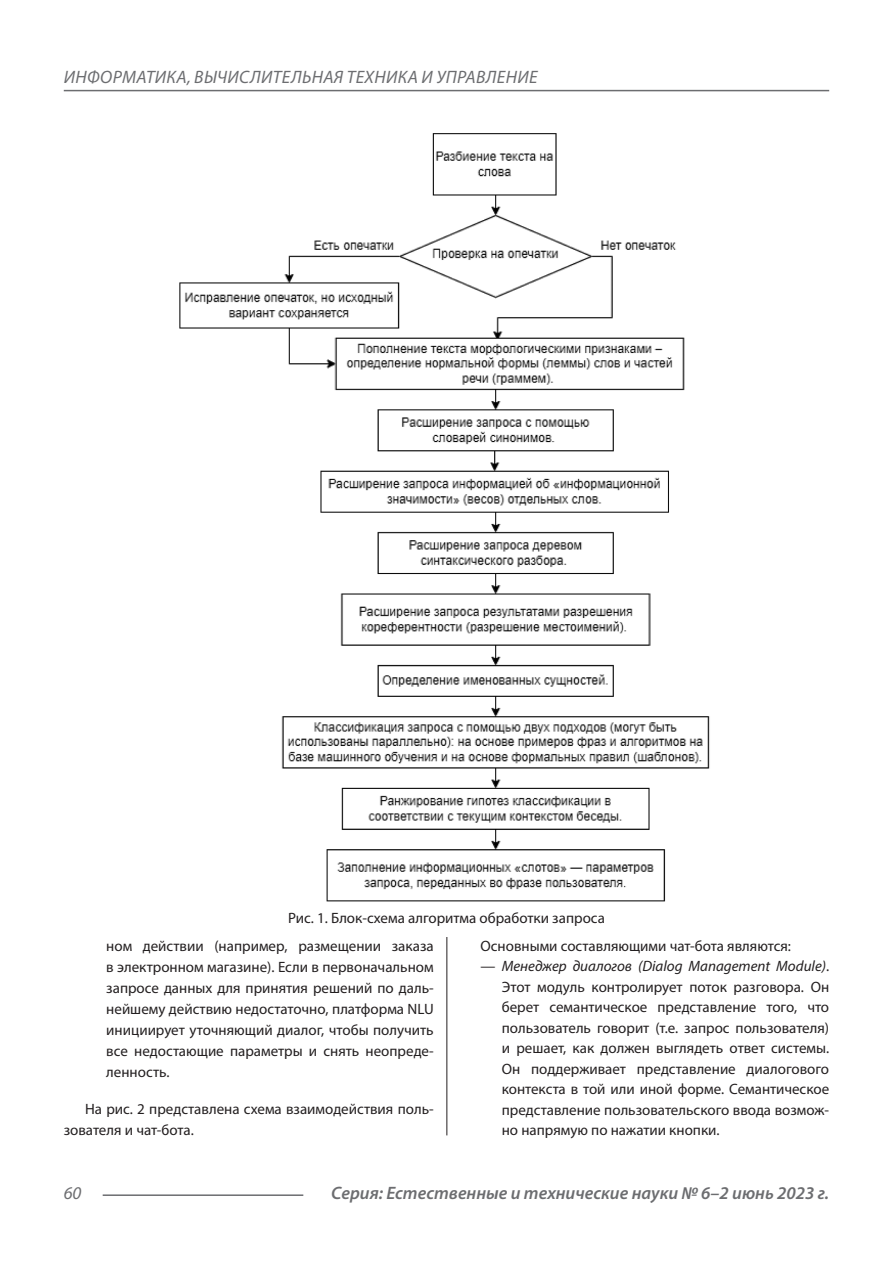
<style>
.page{position:relative;width:893px;height:1263px;background:#fff}
.page>*{position:absolute;margin:0;border:0;box-sizing:border-box;transform-origin:0 0}
.t1{font:italic 600 18px "Myriad Pro";color:#6c6d70}
.t2{font:italic 18px "Myriad Pro";letter-spacing:.02em;color:#6c6d70}
.Статья_текст{font:15px/20.5px "Myriad Pro";color:#231f20;text-align:justify}
.s1{font-style:italic}
</style>
<div class="page">
<hr style="left:446px;top:128px;width:1px;height:1007px;background:#231f20">
<hr style="left:103px;top:1194px;width:200px;height:2px;background:#6c6d70">
<hr style="left:64px;top:90px;width:765px;height:1px;background:#6c6d70">
<div style="left:443px;top:922px;width:8px;height:15px;background:#fff"></div>
<img style="left:179px;top:128px;width:531px;height:776px">
<p class="t2" style="left:64px;top:66px;width:475px">ИНФОРМАТИКА, ВЫЧИСЛИТЕЛЬНАЯ ТЕХНИКА И УПРАВЛЕНИЕ</p>
<p class="Статья_текст" style="left:288px;top:907px;width:318px">Рис. 1. Блок-схема алгоритма обработки запроса</p>
<p class="Статья_текст" style="left:106px;top:935px;width:329px;line-height:21px">ном действии (например, размещении заказа в электронном магазине). Если в первоначальном запросе данных для принятия решений по даль&shy;нейшему действию недостаточно, платформа NLU инициирует уточняющий диалог, чтобы получить все недостающие параметры и снять неопреде&shy;ленность.</p>
<p class="Статья_текст" style="left:64px;top:1099px;width:371px;line-height:21px;text-indent:21px">На рис. 2 представлена схема взаимодействия поль&shy;зователя и чат-бота.</p>
<p class="Статья_текст" style="left:480px;top:935px;width:312px">Основными составляющими чат-бота являются:</p>
<p class="Статья_текст" style="left:502px;top:956px;width:329px;text-indent:-21px">— <span class="s1">Менеджер диалогов (Dialog Management Module)</span>.<br>Этот модуль контролирует поток разговора. Он берет семантическое представление того, что пользователь говорит (т.е. запрос пользователя) и решает, как должен выглядеть ответ системы.<br>Он поддерживает представление диалогового контекста в той или иной форме. Семантическое представление пользовательского ввода возмож&shy;но напрямую по нажатии кнопки.</p>
<p class="t2" style="left:64px;top:1182px;width:19px">60</p>
<p class="t1" style="left:331px;top:1182px;width:499px">Серия: Естественные и технические науки № 6–2 июнь 2023 г.</p>
</div>
